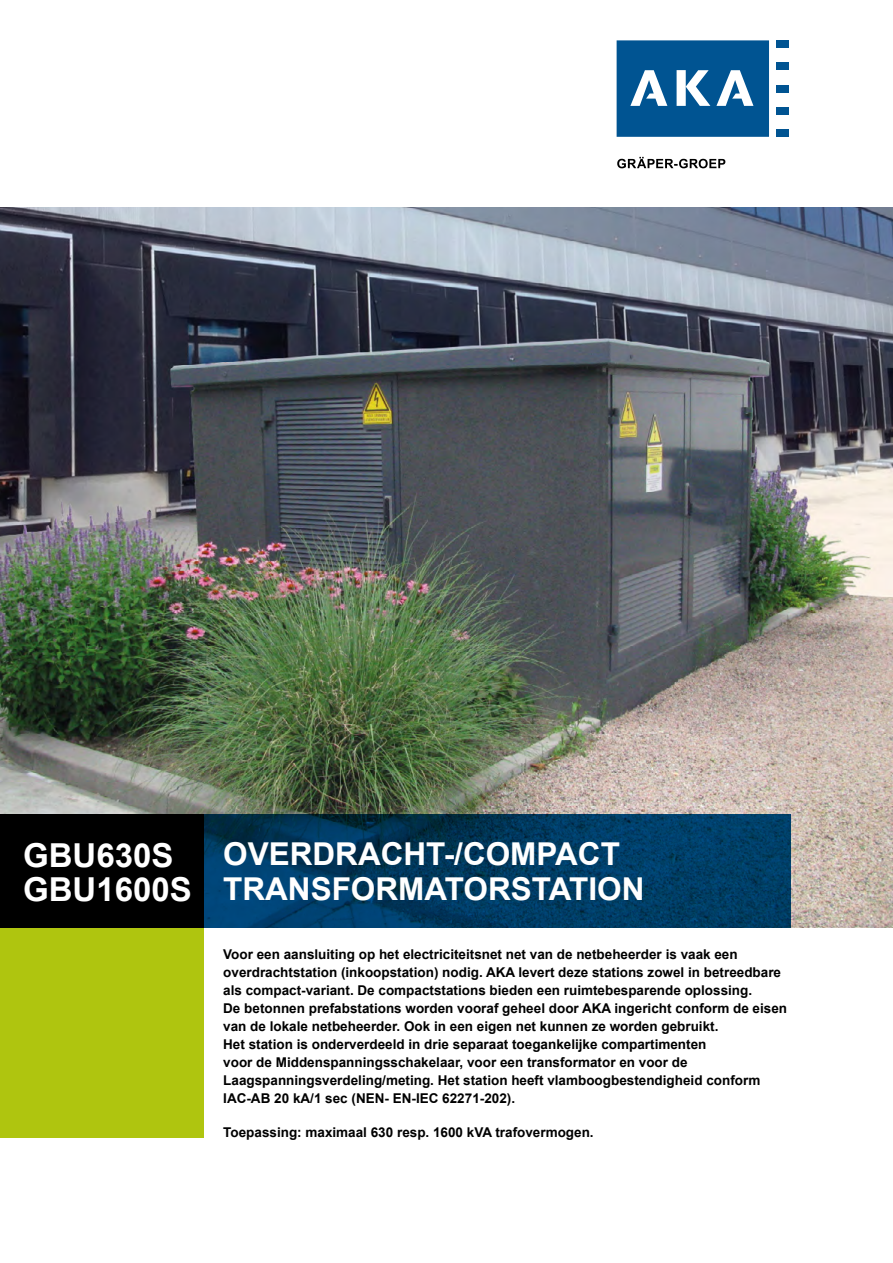
<style>
.page{position:relative;width:893px;height:1263px;background:#fff}
.page>*{position:absolute;margin:0;border:0;box-sizing:border-box;transform-origin:0 0}
.t1{font:700 33px/34px "Arial";color:#fff}
.t2{font:700 31.5px/34px "Arial";color:#fff}
.t3{font:700 13.5px/18px "Arial";color:#000}
</style>
<div class="page">
<img style="left:0;top:207px;width:893px;height:720px">
<svg style="left:617px;top:157px;width:108px;height:11px"></svg>
<svg style="left:617px;top:40px;width:152px;height:97px;background:#226ba0"></svg>
<div style="left:776px;top:40px;width:13px;height:8px;background:#005492"></div>
<div style="left:776px;top:63px;width:13px;height:7px;background:#005492"></div>
<div style="left:776px;top:85px;width:13px;height:7px;background:#005492"></div>
<div style="left:776px;top:107px;width:13px;height:8px;background:#005492"></div>
<div style="left:776px;top:130px;width:13px;height:7px;background:#005492"></div>
<svg style="left:204px;top:814px;width:587px;height:114px;background:#003a61"></svg>
<div style="left:0;top:814px;width:204px;height:114px;background:#000"></div>
<div style="left:0;top:928px;width:204px;height:209px;background:#afc50f"></div>
<h1 class="t1" style="left:23px;top:839px;width:170px">GBU630S<br>GBU1600S</h1>
<h2 class="t2" style="left:223px;top:838px;width:423px">OVERDRACHT-/COMPACT<br>TRANSFORMATORSTATION</h2>
<p class="t3" style="left:223px;top:945px;width:565px">Voor een aansluiting op het electriciteitsnet net van de netbeheerder is vaak een overdrachtstation (inkoopstation) nodig. AKA levert deze stations zowel in betreedbare als compact-variant. De compactstations bieden een ruimtebesparende oplossing.<br>De betonnen prefabstations worden vooraf geheel door AKA ingericht conform de eisen van de lokale netbeheerder. Ook in een eigen net kunnen ze worden gebruikt.<br>Het station is onderverdeeld in drie separaat toegankelijke compartimenten<br>voor de Middenspanningsschakelaar, voor een transformator en voor de Laagspanningsverdeling/meting. Het station heeft vlamboogbestendigheid conform IAC-AB 20 kA/1 sec (NEN- EN-IEC 62271-202).</p>
<p class="t3" style="left:223px;top:1124px;width:372px">Toepassing: maximaal 630 resp. 1600 kVA trafovermogen.</p>
</div>
